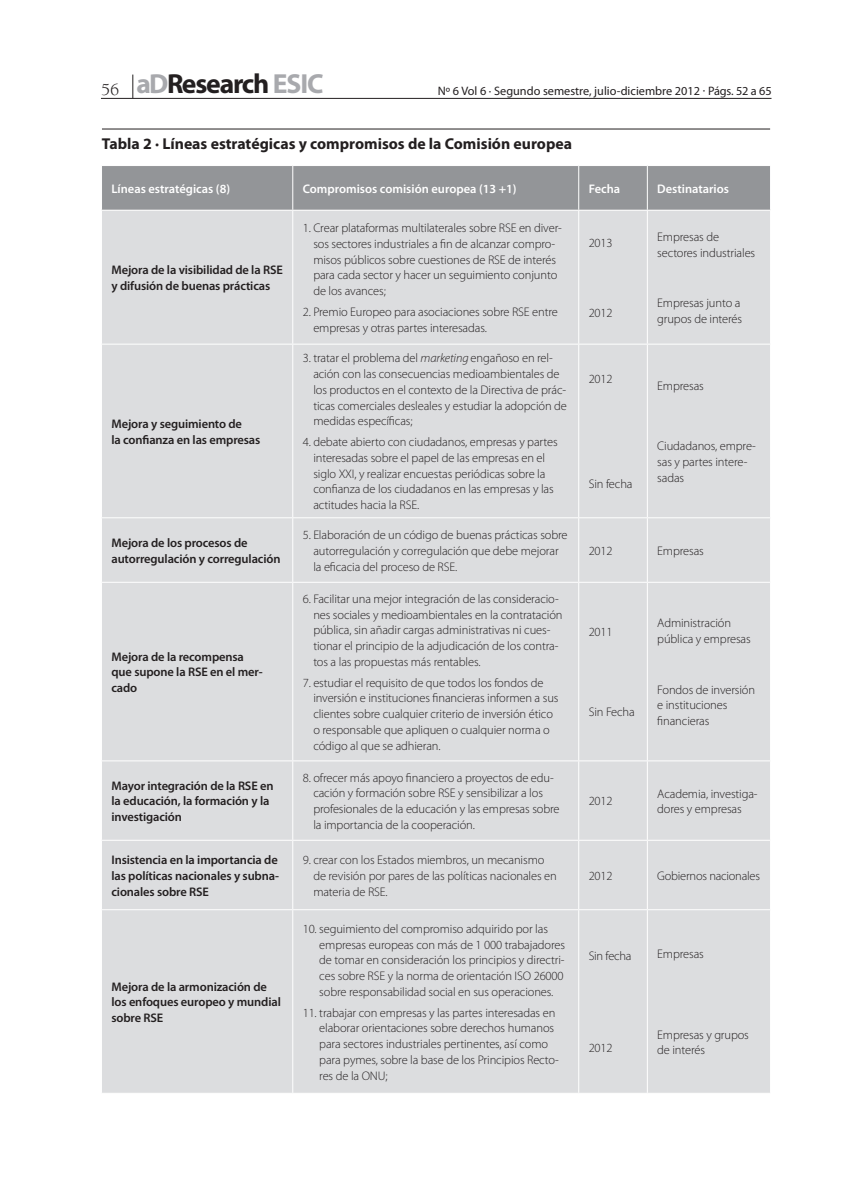
<style>
.page{position:relative;width:846px;height:1191px;background:#fff}
.page>*{position:absolute;margin:0;border:0;box-sizing:border-box;transform-origin:0 0}
.t1{font:700 27.65px "Myriad Pro";letter-spacing:-.04em;color:#231f20}
.t2{font:700 15.75px "Myriad Pro";color:#231f20}
.t3{font:300 12.42px/15.8px "Myriad Pro";letter-spacing:-.01em;color:#231f20}
.t4{font:600 12.42px/15.8px "Myriad Pro";letter-spacing:-.01em;color:#231f20}
.t5{font:600 12.42px "Myriad Pro";color:#fff}
.t6{font:12.25px "Myriad Pro";color:#231f20}
.s1{font-family:"Berkeley";font-weight:400;font-size:17.5px}
.s2{color:#a8a9ad}
.s3{font-style:italic}
</style>
<div class="page">
<hr style="left:101px;top:98px;width:670px;height:1px;background:#231f20">
<svg style="left:132px;top:75px;width:1px;height:23px"></svg>
<div style="left:102px;top:166px;width:667px;height:44px;background:#939598"></div>
<div style="left:102px;top:211px;width:667px;height:882px;background:#dcdddf"></div>
<hr style="left:292px;top:166px;width:1px;height:44px;background:#fff">
<hr style="left:578px;top:166px;width:1px;height:44px;background:#fff">
<hr style="left:646px;top:166px;width:1px;height:44px;background:#fff">
<hr style="left:292px;top:211px;width:1px;height:133px;background:#fff">
<hr style="left:578px;top:211px;width:1px;height:133px;background:#fff">
<hr style="left:646px;top:211px;width:1px;height:133px;background:#fff">
<hr style="left:101px;top:344px;width:191px;height:1px;background:#fff">
<hr style="left:292px;top:344px;width:286px;height:1px;background:#fff">
<hr style="left:292px;top:345px;width:1px;height:172px;background:#fff">
<hr style="left:578px;top:344px;width:69px;height:1px;background:#fff">
<hr style="left:578px;top:345px;width:1px;height:172px;background:#fff">
<hr style="left:647px;top:344px;width:123px;height:1px;background:#fff">
<hr style="left:646px;top:345px;width:1px;height:172px;background:#fff">
<hr style="left:101px;top:517px;width:191px;height:1px;background:#fff">
<hr style="left:292px;top:517px;width:286px;height:1px;background:#fff">
<hr style="left:292px;top:518px;width:1px;height:64px;background:#fff">
<hr style="left:578px;top:517px;width:69px;height:1px;background:#fff">
<hr style="left:578px;top:518px;width:1px;height:64px;background:#fff">
<hr style="left:647px;top:517px;width:123px;height:1px;background:#fff">
<hr style="left:646px;top:518px;width:1px;height:64px;background:#fff">
<hr style="left:101px;top:582px;width:191px;height:1px;background:#fff">
<hr style="left:292px;top:582px;width:286px;height:1px;background:#fff">
<hr style="left:292px;top:583px;width:1px;height:177px;background:#fff">
<hr style="left:578px;top:582px;width:69px;height:1px;background:#fff">
<hr style="left:578px;top:583px;width:1px;height:177px;background:#fff">
<hr style="left:647px;top:582px;width:123px;height:1px;background:#fff">
<hr style="left:646px;top:583px;width:1px;height:177px;background:#fff">
<hr style="left:101px;top:760px;width:191px;height:1px;background:#fff">
<hr style="left:292px;top:760px;width:286px;height:1px;background:#fff">
<hr style="left:292px;top:761px;width:1px;height:79px;background:#fff">
<hr style="left:578px;top:760px;width:69px;height:1px;background:#fff">
<hr style="left:578px;top:761px;width:1px;height:79px;background:#fff">
<hr style="left:647px;top:760px;width:123px;height:1px;background:#fff">
<hr style="left:646px;top:761px;width:1px;height:79px;background:#fff">
<hr style="left:292px;top:841px;width:1px;height:68px;background:#fff">
<hr style="left:578px;top:841px;width:1px;height:68px;background:#fff">
<hr style="left:646px;top:841px;width:1px;height:68px;background:#fff">
<hr style="left:101px;top:909px;width:191px;height:1px;background:#fff">
<hr style="left:292px;top:909px;width:286px;height:1px;background:#fff">
<hr style="left:292px;top:910px;width:1px;height:183px;background:#fff">
<hr style="left:578px;top:909px;width:69px;height:1px;background:#fff">
<hr style="left:578px;top:910px;width:1px;height:183px;background:#fff">
<hr style="left:647px;top:909px;width:123px;height:1px;background:#fff">
<hr style="left:646px;top:910px;width:1px;height:183px;background:#fff">
<hr style="left:101px;top:840px;width:191px;height:1px;background:#fff">
<hr style="left:292px;top:840px;width:286px;height:1px;background:#fff">
<hr style="left:578px;top:840px;width:69px;height:1px;background:#fff">
<hr style="left:647px;top:840px;width:123px;height:1px;background:#fff">
<hr style="left:102px;top:129px;width:667px;height:1px;background:#231f20">
<h1 class="t1" style="left:101px;top:65px;width:224px"><span class="s1">56</span> <span class="s2">aD</span>Research <span class="s2">ESIC</span></h1>
<p class="t6" style="left:437px;top:83px;width:335px">Nº 6 Vol 6 · Segundo semestre, julio-diciembre 2012 · Págs. 52 a 65</p>
<p class="t2" style="left:102px;top:134px;width:471px">Tabla 2 · Líneas estratégicas y compromisos de la Comisión europea</p>
<p class="t5" style="left:111px;top:180px;width:120px">Líneas estratégicas (8)</p>
<p class="t5" style="left:302px;top:180px;width:215px">Compromisos comisión europea (13 +1)</p>
<p class="t5" style="left:588px;top:180px;width:33px">Fecha</p>
<p class="t5" style="left:657px;top:180px;width:73px">Destinatarios</p>
<p class="t4" style="left:111px;top:262px;width:173px">Mejora de la visibilidad de la RSE y difusión de buenas prácticas</p>
<p class="t4" style="left:111px;top:415px;width:150px">Mejora y seguimiento de<br>la confianza en las empresas</p>
<p class="t3" style="left:313px;top:220px;width:250px;text-indent:-11px">1. Crear plataformas multilaterales sobre RSE en diver&shy;sos sectores industriales a fin de alcanzar compro&shy;misos públicos sobre cuestiones de RSE de interés para cada sector y hacer un seguimiento conjunto de los avances;</p>
<p class="t3" style="left:313px;top:304px;width:246px;text-indent:-11px">2. Premio Europeo para asociaciones sobre RSE entre empresas y otras partes interesadas.</p>
<p class="t3" style="left:313px;top:350px;width:255px;text-indent:-11px">3. tratar el problema del <span class="s3">marketing</span> engañoso en rel&shy;ación con las consecuencias medioambientales de los productos en el contexto de la Directiva de prác&shy;ticas comerciales desleales y estudiar la adopción de medidas específicas;</p>
<p class="t3" style="left:313px;top:434px;width:246px;text-indent:-11px">4. debate abierto con ciudadanos, empresas y partes interesadas sobre el papel de las empresas en el siglo XXI, y realizar encuestas periódicas sobre la confianza de los ciudadanos en las empresas y las actitudes hacia la RSE.</p>
<p class="t4" style="left:111px;top:534px;width:170px">Mejora de los procesos de autorregulación y corregulación</p>
<p class="t3" style="left:313px;top:527px;width:256px;text-indent:-11px">5. Elaboración de un código de buenas prácticas sobre autorregulación y corregulación que debe mejorar la eficacia del proceso de RSE.</p>
<p class="t4" style="left:111px;top:648px;width:153px">Mejora de la recompensa que supone la RSE en el mer&shy;cado</p>
<p class="t3" style="left:313px;top:591px;width:251px;text-indent:-11px">6. Facilitar una mejor integración de las consideracio&shy;nes sociales y medioambientales en la contratación pública, sin añadir cargas administrativas ni cues&shy;tionar el principio de la adjudicación de los contra&shy;tos a las propuestas más rentables.</p>
<p class="t3" style="left:313px;top:674px;width:246px;text-indent:-11px">7. estudiar el requisito de que todos los fondos de inversión e instituciones financieras informen a sus clientes sobre cualquier criterio de inversión ético o responsable que apliquen o cualquier norma o código al que se adhieran.</p>
<p class="t4" style="left:111px;top:777px;width:163px">Mayor integración de la RSE en la educación, la formación y la investigación</p>
<p class="t3" style="left:313px;top:770px;width:248px;text-indent:-11px">8. ofrecer más apoyo financiero a proyectos de edu&shy;cación y formación sobre RSE y sensibilizar a los profesionales de la educación y las empresas sobre la importancia de la cooperación.</p>
<p class="t4" style="left:111px;top:852px;width:169px;text-align:justify">Insistencia en la importancia de las políticas nacionales y subna&shy;cionales sobre RSE</p>
<p class="t3" style="left:313px;top:852px;width:245px;text-indent:-11px">9. crear con los Estados miembros, un mecanismo de revisión por pares de las políticas nacionales en materia de RSE.</p>
<p class="t4" style="left:111px;top:978px;width:171px">Mejora de la armonización de los enfoques europeo y mundial sobre RSE</p>
<p class="t3" style="left:319px;top:921px;width:247px;text-indent:-17px">10. seguimiento del compromiso adquirido por las empresas europeas con más de 1 000 trabajadores de tomar en consideración los principios y directri&shy;ces sobre RSE y la norma de orientación ISO 26000 sobre responsabilidad social en sus operaciones.</p>
<p class="t3" style="left:319px;top:1004px;width:241px;text-indent:-17px">11. trabajar con empresas y las partes interesadas en elaborar orientaciones sobre derechos humanos para sectores industriales pertinentes, así como para pymes, sobre la base de los Principios Recto&shy;res de la ONU;</p>
<p class="t3" style="left:588px;top:235px;width:25px">2013</p>
<p class="t3" style="left:588px;top:305px;width:25px">2012</p>
<p class="t3" style="left:588px;top:371px;width:25px">2012</p>
<p class="t3" style="left:588px;top:476px;width:45px">Sin fecha</p>
<p class="t3" style="left:657px;top:229px;width:99px">Empresas de sectores industriales</p>
<p class="t3" style="left:657px;top:295px;width:86px">Empresas junto a grupos de interés</p>
<p class="t3" style="left:657px;top:378px;width:48px">Empresas</p>
<p class="t3" style="left:657px;top:438px;width:100px">Ciudadanos, empre&shy;sas y partes intere&shy;sadas</p>
<p class="t3" style="left:588px;top:543px;width:25px">2012</p>
<p class="t3" style="left:657px;top:543px;width:48px">Empresas</p>
<p class="t3" style="left:588px;top:624px;width:25px">2011</p>
<p class="t3" style="left:588px;top:704px;width:48px">Sin Fecha</p>
<p class="t3" style="left:657px;top:615px;width:95px">Administración pública y empresas</p>
<p class="t3" style="left:657px;top:682px;width:99px">Fondos de inversión e instituciones financieras</p>
<p class="t3" style="left:588px;top:793px;width:25px">2012</p>
<p class="t3" style="left:657px;top:785px;width:102px">Academia, investiga&shy;dores y empresas</p>
<p class="t3" style="left:588px;top:868px;width:25px">2012</p>
<p class="t3" style="left:657px;top:868px;width:104px">Gobiernos nacionales</p>
<p class="t3" style="left:588px;top:948px;width:44px">Sin fecha</p>
<p class="t3" style="left:657px;top:946px;width:48px">Empresas</p>
<p class="t3" style="left:588px;top:1040px;width:25px">2012</p>
<p class="t3" style="left:657px;top:1026px;width:93px">Empresas y grupos de interés</p>
</div>
